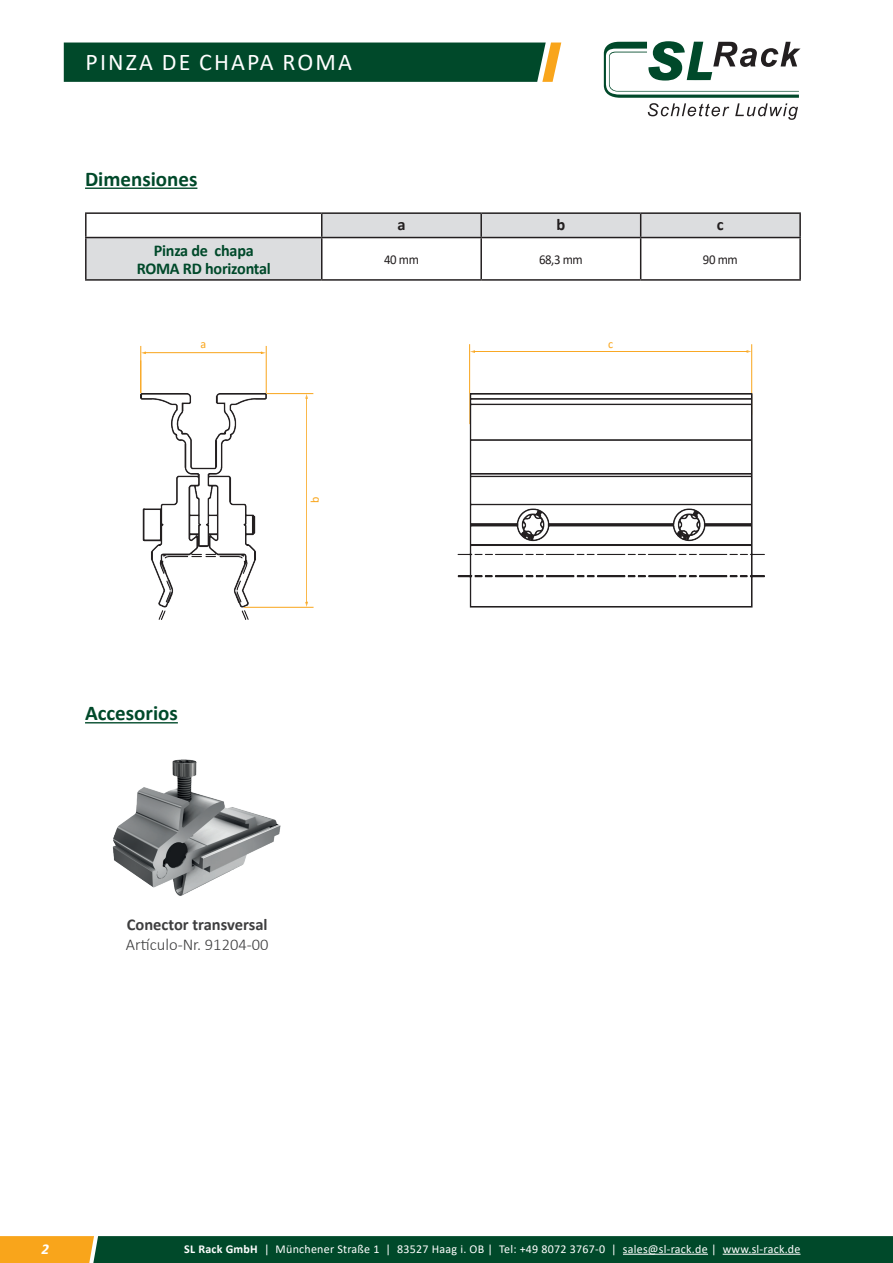
<style>
.page{position:relative;width:893px;height:1263px;background:#fff}
.page>*{position:absolute;margin:0;border:0;box-sizing:border-box;transform-origin:0 0}
.t1{font:24px "Calibri";letter-spacing:.09em;color:#fff}
.t2{font:700 21px "Calibri";color:#00492a}
.t3{font:700 16.5px/18px "Calibri";letter-spacing:-.015em;color:#00492a;text-align:center}
.t4{font:300 16.5px "Calibri";color:#3e3e3f}
.t5{font:700 16.5px "Calibri";color:#3e3e3f}
.t6{font:700 16.5px "Calibri";color:#231f20}
.t7{font:italic 700 15px "Calibri";color:#fff}
.t8{font:13.5px "Calibri";letter-spacing:-.03em;color:#231f20;scale:.95 1}
.t9{font:12px "Calibri";letter-spacing:.02em;color:#fff}
.t10{font:12px "Calibri";color:#f9a51b}
.s1{font-weight:700}
</style>
<div class="page">
<svg style="left:0;top:1236px;width:893px;height:27px;background:#1c542a"></svg>
<hr style="left:623px;top:1254px;width:85px;height:1px;background:#fff">
<hr style="left:723px;top:1254px;width:77px;height:1px;background:#fff">
<svg style="left:604px;top:41px;width:196px;height:79px"></svg>
<div style="left:64px;top:43px;width:497px;height:39px;background:#00492a"></div>
<hr style="left:85px;top:722px;width:93px;height:1px;background:#00492a">
<img style="left:112px;top:759px;width:168px;height:137px">
<hr style="left:85px;top:188px;width:112px;height:1px;background:#00492a">
<svg style="left:87px;top:214px;width:712px;height:65px"></svg>
<svg style="left:321px;top:214px;width:1px;height:23px"></svg>
<hr style="left:480px;top:214px;width:2px;height:23px;background:#231f20">
<svg style="left:640px;top:214px;width:1px;height:23px"></svg>
<hr style="left:799px;top:214px;width:2px;height:23px;background:#231f20">
<hr style="left:321px;top:238px;width:1px;height:41px;background:#231f20">
<hr style="left:480px;top:238px;width:2px;height:41px;background:#231f20">
<hr style="left:640px;top:238px;width:1px;height:41px;background:#231f20">
<hr style="left:799px;top:238px;width:2px;height:41px;background:#231f20">
<hr style="left:85px;top:212px;width:237px;height:2px;background:#231f20">
<hr style="left:85px;top:214px;width:2px;height:23px;background:#231f20">
<hr style="left:322px;top:212px;width:159px;height:2px;background:#231f20">
<hr style="left:481px;top:212px;width:160px;height:2px;background:#231f20">
<hr style="left:641px;top:212px;width:160px;height:2px;background:#231f20">
<hr style="left:85px;top:237px;width:237px;height:1px;background:#231f20">
<hr style="left:85px;top:238px;width:2px;height:41px;background:#231f20">
<hr style="left:322px;top:237px;width:159px;height:1px;background:#231f20">
<hr style="left:481px;top:237px;width:160px;height:1px;background:#231f20">
<hr style="left:641px;top:237px;width:160px;height:1px;background:#231f20">
<hr style="left:85px;top:279px;width:237px;height:2px;background:#231f20">
<hr style="left:322px;top:279px;width:159px;height:2px;background:#231f20">
<hr style="left:481px;top:279px;width:160px;height:2px;background:#231f20">
<hr style="left:641px;top:279px;width:160px;height:2px;background:#231f20">
<hr style="left:140px;top:346px;width:1px;height:47px;background:#f9a51b">
<hr style="left:266px;top:346px;width:1px;height:47px;background:#f9a51b">
<hr style="left:145px;top:352px;width:117px;height:1px;background:#f9a51b">
<svg style="left:141px;top:351px;width:5px;height:3px"></svg>
<svg style="left:261px;top:351px;width:5px;height:3px"></svg>
<hr style="left:751px;top:344px;width:1px;height:71px;background:#f9a51b">
<hr style="left:469px;top:344px;width:1px;height:80px;background:#f9a51b">
<hr style="left:474px;top:351px;width:273px;height:1px;background:#f9a51b">
<svg style="left:470px;top:350px;width:5px;height:3px"></svg>
<img style="left:140px;top:393px;width:624px;height:227px">
<h1 class="t1" style="left:86px;top:45px;width:268px">PINZA DE CHAPA ROMA</h1>
<h2 class="t2" style="left:85px;top:164px;width:114px">Dimensiones</h2>
<h3 class="t6" style="left:397px;top:213px;width:10px">a</h3>
<h3 class="t6" style="left:556px;top:213px;width:10px">b</h3>
<h3 class="t6" style="left:717px;top:213px;width:8px">c</h3>
<h3 class="t3" style="left:137px;top:241px;width:136px">Pinza de chapa<br>ROMA RD horizontal</h3>
<p class="t8" style="left:384px;top:250px;width:38px">40 mm</p>
<p class="t8" style="left:539px;top:250px;width:48px">68,3 mm</p>
<p class="t8" style="left:703px;top:250px;width:38px">90 mm</p>
<p class="t10" style="left:201px;top:336px;width:7px">a</p>
<p class="t10" style="left:307px;top:503px;width:8px;rotate:-90deg">b</p>
<h2 class="t2" style="left:85px;top:699px;width:94px">Accesorios</h2>
<h3 class="t5" style="left:127px;top:913px;width:142px">Conector transversal</h3>
<h3 class="t4" style="left:126px;top:934px;width:144px">Artículo-Nr. 91204-00</h3>
<p class="t10" style="left:608px;top:336px;width:7px">c</p>
<p class="t7" style="left:41px;top:1238px;width:9px">2</p>
<p class="t9" style="left:184px;top:1240px;width:618px"><span class="s1">SL Rack GmbH</span> | Münchener Straße 1 | 83527 Haag i. OB | Tel: +49 8072 3767-0 | sales@sl-rack.de | www.sl-rack.de</p>
</div>
